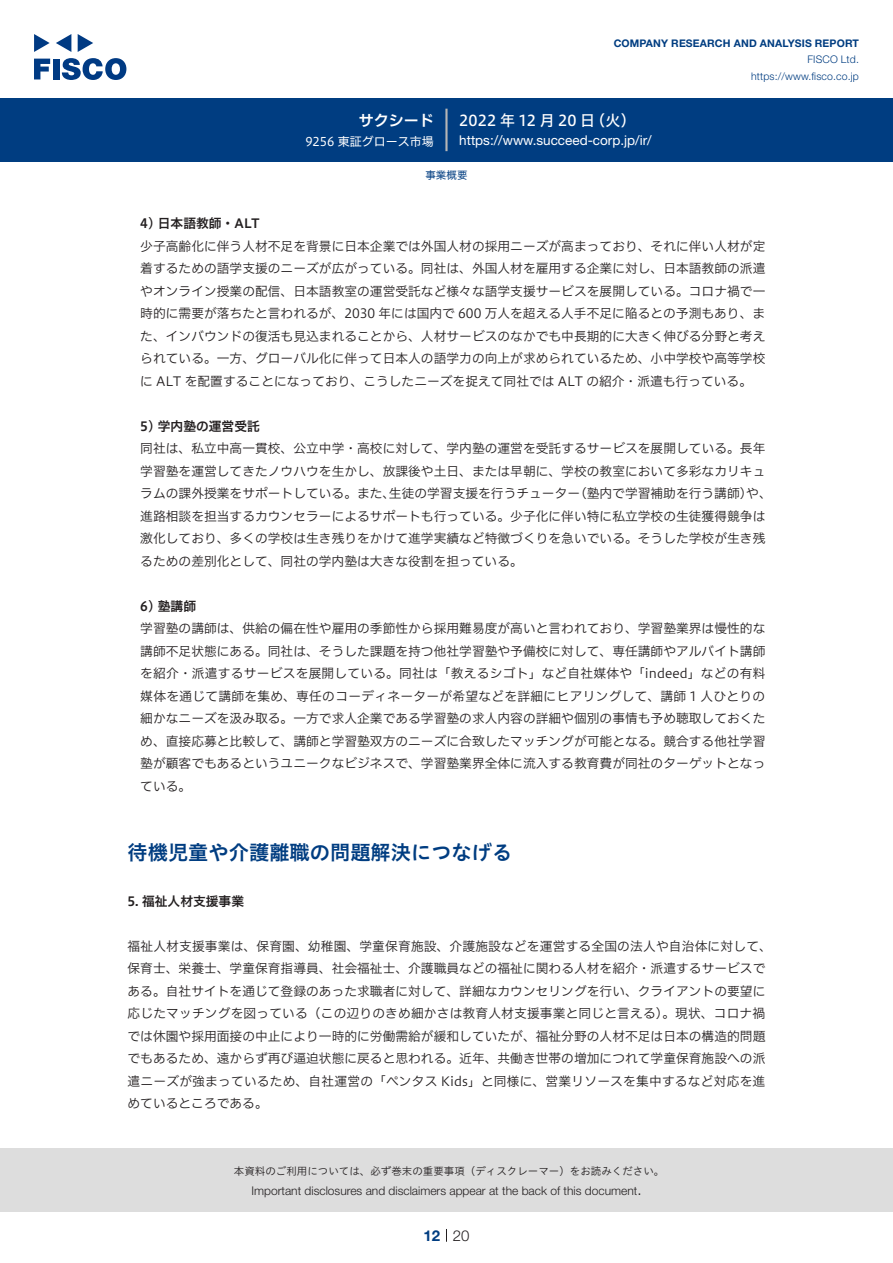
<style>
.page{position:relative;width:893px;height:1263px;background:#fff}
.page>*{position:absolute;margin:0;border:0;box-sizing:border-box;transform-origin:0 0}
.t1{font:20.25px "Hiragino UD Sans Std W6";color:#003d81}
.t2{font:15px "Hiragino UD Sans F Std N W5";letter-spacing:.01em;color:#fff}
.t3{font:15px "Hiragino UD Sans F Std N W6";color:#fff}
.t4{font:300 15px "Helvetica Neue LT Std";color:#231f20}
.t5{font:700 15px "Helvetica Neue LT Std";color:#003d81}
.t6{font:13.5px "Helvetica Neue LT Std";color:#fff}
.t7{font:12.75px/22.5px "Hiragino UD Sans F Std N W3";color:#231f20;text-align:justify}
.t8{font:12.75px "Hiragino UD Sans F Std N W6";color:#231f20}
.t9{font:300 12px "Helvetica Neue LT Std";color:#231f20}
.t10{font:12px "Hiragino UD Sans F Std N W4";color:#fff}
.t11{font:10.5px "Hiragino UD Sans Std W3";color:#231f20}
.t12{font:700 10.5px "Helvetica Neue LT Std";letter-spacing:.015em;color:#003d81}
.t13{font:300 10.5px/16.5px "Helvetica Neue LT Std";letter-spacing:.015em;color:#003d81;text-align:right}
.t14{font:10.5px "Hiragino UD Sans F Std N W4";color:#003d81}
</style>
<div class="page">
<div style="left:0;top:1148px;width:893px;height:64px;background:#ddd"></div>
<svg style="left:34px;top:59px;width:16px;height:20px"></svg>
<div style="left:53px;top:59px;width:6px;height:20px;background:#003a83"></div>
<svg style="left:62px;top:58px;width:64px;height:22px"></svg>
<svg style="left:34px;top:34px;width:16px;height:18px"></svg>
<svg style="left:78px;top:34px;width:15px;height:18px"></svg>
<svg style="left:56px;top:34px;width:15px;height:18px"></svg>
<div style="left:0;top:98px;width:893px;height:64px;background:#003d81"></div>
<hr style="left:445px;top:109px;width:3px;height:42px;background:#b5b5b6">
<svg style="left:446px;top:1229px;width:1px;height:13px"></svg>
<p class="t3" style="left:359px;top:109px;width:77px">サクシード</p>
<p class="t10" style="left:305px;top:132px;width:130px">9256 東証グロース市場</p>
<p class="t12" style="left:614px;top:37px;width:247px">COMPANY RESEARCH AND ANALYSIS REPORT</p>
<p class="t13" style="left:751px;top:51px;width:109px">FISCO Ltd. https://www.fisco.co j p.</p>
<p class="t2" style="left:590px;top:109px;width:47px">（火(</p>
<p class="t2" style="left:459px;top:109px;width:137px">2022 年 12 月 20 日</p>
<p class="t6" style="left:459px;top:132px;width:194px">https://www.succeed-corp j p. /i r/</p>
<p class="t14" style="left:425px;top:167px;width:43px">事業概要</p>
<p class="t8" style="left:140px;top:214px;width:121px">4) 日本語教師・ALT</p>
<p class="t7" style="left:140px;top:234px;width:627px">少子高齢化に伴う人材不足を背景に日本企業では外国人材の採用ニーズが高まっており、それに伴い人材が定着するための語学支援のニーズが広がっている。同社は、外国人材を雇用する企業に対し、日本語教師の派遣やオンライン授業の配信、日本語教室の運営受託など様々な語学支援サービスを展開している。コロナ禍で一時的に需要が落ちたと言われるが、2030 年には国内で 600 万人を超える人手不足に陥るとの予測もあり、また、インバウンドの復活も見込まれることから、人材サービスのなかでも中長期的に大きく伸びる分野と考えられている。一方、グローバル化に伴って日本人の語学力の向上が求められているため、小中学校や高等学校に ALT を配置することになっており、こうしたニーズを捉えて同社では ALT の紹介・派遣も行っている。</p>
<p class="t8" style="left:140px;top:416px;width:121px">5) 学内塾の運営受託</p>
<p class="t7" style="left:140px;top:436px;width:627px">同社は、私立中高一貫校、公立中学・高校に対して、学内塾の運営を受託するサービスを展開している。長年</p>
<p class="t7" style="left:140px;top:459px;width:627px">学習塾を運営してきたノウハウを生かし、放課後や土日、または早朝に、学校の教室において多彩なカリキュ</p>
<p class="t7" style="left:574px;top:481px;width:199px">（塾内で学習補助を行う講師や）、</p>
<p class="t7" style="left:140px;top:481px;width:627px;text-align:left">ラムの課外授業をサポートしている。また、<br>進路相談を担当するカウンセラーによるサポートも行っている。少子化に伴い特に私立学校の生徒獲得競争は激化しており、多くの学校は生き残りをかけて進学実績など特徴づくりを急いでいる。そうした学校が生き残るための差別化として、同社の学内塾は大きな役割を担っている。</p>
<p class="t8" style="left:140px;top:596px;width:57px">6) 塾講師</p>
<p class="t7" style="left:140px;top:616px;width:627px">学習塾の講師は、供給の偏在性や雇用の季節性から採用難易度が高いと言われており、学習塾業界は慢性的な講師不足状態にある。同社は、そうした課題を持つ他社学習塾や予備校に対して、専任講師やアルバイト講師を紹介・派遣するサービスを展開している。同社は「教えるシゴト」など自社媒体や「indeed」などの有料媒体を通じて講師を集め、専任のコーディネーターが希望などを詳細にヒアリングして、講師 1 人ひとりの細かなニーズを汲み取る。一方で求人企業である学習塾の求人内容の詳細や個別の事情も予め聴取しておくため、直接応募と比較して、講師と学習塾双方のニーズに合致したマッチングが可能となる。競合する他社学習塾が顧客でもあるというユニークなビジネスで、学習塾業界全体に流入する教育費が同社のターゲットとなっている。</p>
<p class="t7" style="left:389px;top:481px;width:193px">生徒の学習支援を行うチューター</p>
<h1 class="t1" style="left:128px;top:836px;width:386px">待機児童や介護離職の問題解決につなげる</h1>
<p class="t8" style="left:128px;top:891px;width:118px">5. 福祉人材支援事業</p>
<p class="t7" style="left:128px;top:934px;width:646px;text-align:left">福祉人材支援事業は、保育園、幼稚園、学童保育施設、介護施設などを運営する全国の法人や自治体に対して、保育士、栄養士、学童保育指導員、社会福祉士、介護職員などの福祉に関わる人材を紹介・派遣するサービスである。自社サイトを通じて登録のあった求職者に対して、詳細なカウンセリングを行い、クライアントの要望に応じたマッチングを図っている（この辺りのきめ細かさは教育人材支援事業と同じと言える）。現状、コロナ禍では休園や採用面接の中止により一時的に労働需給が緩和していたが、福祉分野の人材不足は日本の構造的問題でもあるため、遠からず再び逼迫状態に戻ると思われる。近年、共働き世帯の増加につれて学童保育施設への派遣ニーズが強まっているため、自社運営の「ペンタス Kids」と同様に、営業リソースを集中するなど対応を進めているところである。</p>
<p class="t11" style="left:234px;top:1163px;width:432px">本資料のご利用については、必ず巻末の重要事項（ディスクレーマー）をお読みください。</p>
<p class="t4" style="left:637px;top:1180px;width:6px">.</p>
<p class="t9" style="left:251px;top:1183px;width:387px">Important disclosures and disclaimers appear at the back of this document</p>
<p class="t5" style="left:423px;top:1226px;width:18px">12</p>
<p class="t4" style="left:453px;top:1226px;width:18px">20</p>
</div>
